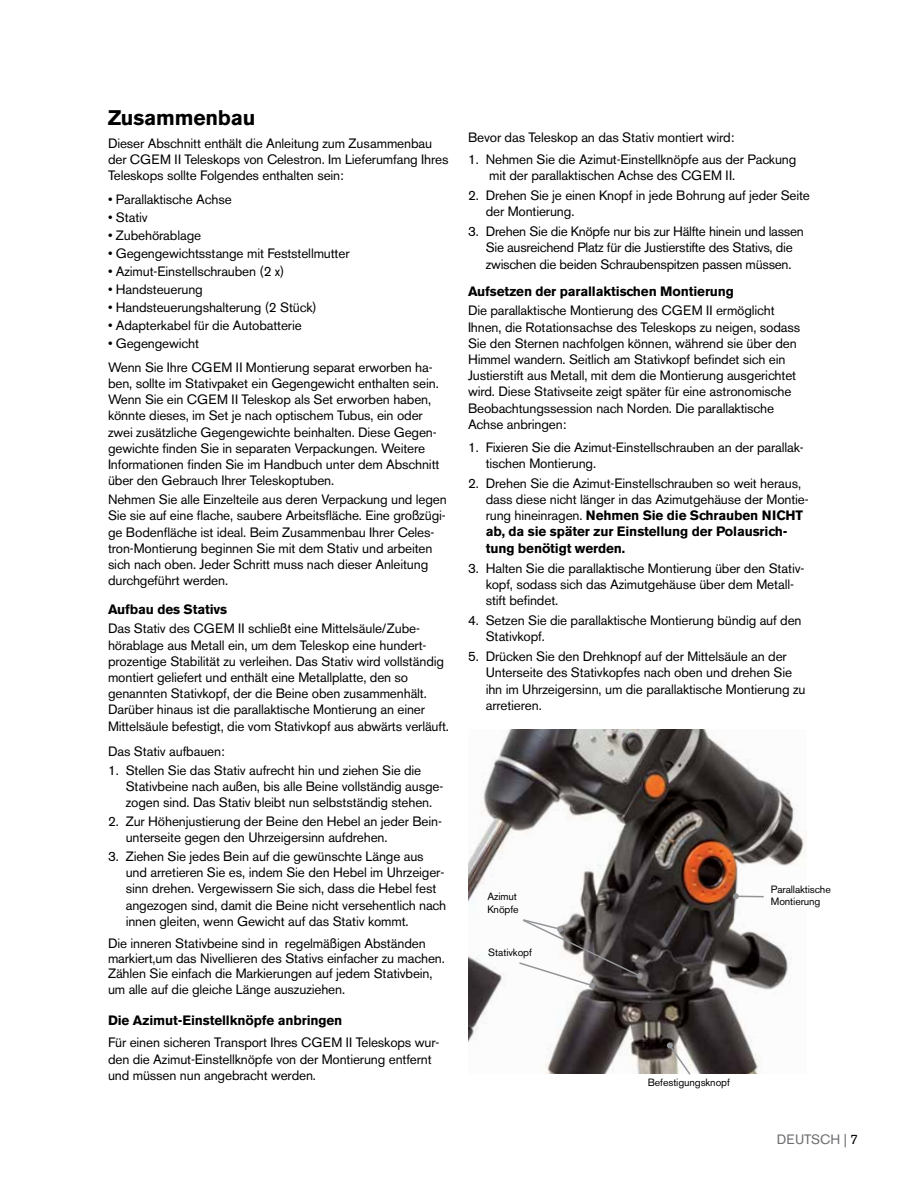
<style>
.page{position:relative;width:918px;height:1188px;background:#fff}
.page>*{position:absolute;margin:0;border:0;box-sizing:border-box;transform-origin:0 0}
.t1{font:700 21px "Akzidenz Grotesk BE";letter-spacing:-.01em;color:#000}
.t2{font:13.5px/16.2px "Akzidenz Grotesk BE";letter-spacing:-.01em;color:#000}
.t3{font:700 13.5px "Akzidenz Grotesk BE";letter-spacing:-.01em;color:#000}
.t4{font:13.5px "Akzidenz Grotesk BE";letter-spacing:.01em;color:#6d6e71}
.t5{font:10.5px/12.6px "Akzidenz Grotesk BE";letter-spacing:-.01em;color:#000}
.s1{color:#000101}
.s2{font-weight:700}
.s3{color:#000}
</style>
<div class="page">
<img style="left:469px;top:729px;width:337px;height:344px">
<svg style="left:732px;top:893px;width:32px;height:7px"></svg>
<div style="left:589px;top:982px;width:6px;height:7px;background:#939598;border-radius:50%"></div>
<svg style="left:668px;top:1043px;width:24px;height:32px"></svg>
<div style="left:667px;top:1042px;width:6px;height:7px;background:#939598;border-radius:50%"></div>
<svg style="left:518px;top:918px;width:125px;height:69px"></svg>
<h1 class="t1" style="left:108px;top:105px;width:149px">Zusammenbau</h1>
<p class="t2" style="left:108px;top:135px;width:342px">Dieser Abschnitt enthält die Anleitung zum Zusammenbau der CGEM II Teleskops von Celestron. Im Lieferumfang Ihres<br>Teleskops sollte Folgendes enthalten sein:</p>
<p class="t2" style="left:108px;top:191px;width:125px">• Parallaktische Achse</p>
<p class="t2" style="left:108px;top:209px;width:41px">• Stativ</p>
<p class="t2" style="left:108px;top:227px;width:95px">• Zubehörablage</p>
<p class="t2" style="left:108px;top:245px;width:243px">• Gegengewichtsstange mit Feststellmutter</p>
<p class="t2" style="left:108px;top:263px;width:178px">• Azimut-Einstellschrauben (2 x)</p>
<p class="t2" style="left:108px;top:281px;width:96px">• Handsteuerung</p>
<p class="t2" style="left:108px;top:299px;width:210px">• Handsteuerungshalterung (2 Stück)</p>
<p class="t2" style="left:108px;top:317px;width:195px">• Adapterkabel für die Autobatterie</p>
<p class="t2" style="left:108px;top:331px;width:326px;line-height:24px">• Gegengewicht<br>Wenn Sie Ihre CGEM II Montierung separat erworben ha-</p>
<p class="t2" style="left:108px;top:375px;width:333px">ben, sollte im Stativpaket ein Gegengewicht enthalten sein.<br>Wenn Sie ein CGEM II Teleskop als Set erworben haben, könnte dieses, im Set je nach optischem Tubus, ein oder zwei zusätzliche Gegengewichte beinhalten. Diese Gegen&shy;gewichte finden Sie in separaten Verpackungen. Weitere Informationen finden Sie im Handbuch unter dem Abschnitt über den Gebrauch Ihrer Teleskoptuben.</p>
<p class="t2" style="left:108px;top:491px;width:340px">Nehmen Sie alle Einzelteile aus deren Verpackung und legen Sie sie auf eine flache, saubere Arbeitsfläche. Eine großzügi&shy;ge Bodenfläche ist ideal. Beim Zusammenbau Ihrer Celes&shy;tron-Montierung beginnen Sie mit dem Stativ und arbeiten sich nach oben. Jeder Schritt muss nach dieser Anleitung durchgeführt werden.</p>
<p class="t3" style="left:108px;top:602px;width:121px">Aufbau des Stativs</p>
<p class="t2" style="left:108px;top:621px;width:341px">Das Stativ des CGEM II schließt eine Mittelsäule/Zube&shy;hörablage aus Metall ein, um dem Teleskop eine hundert&shy;prozentige Stabilität zu verleihen. Das Stativ wird vollständig montiert geliefert und enthält eine Metallplatte, den so genannten Stativkopf, der die Beine oben zusammenhält.<br>Darüber hinaus ist die parallaktische Montierung an einer Mittelsäule befestigt, die vom Stativkopf aus abwärts verläuft.</p>
<p class="t2" style="left:108px;top:743px;width:118px">Das Stativ aufbauen:</p>
<p class="t2" style="left:126px;top:762px;width:319px;text-indent:-18px">1. Stellen Sie das Stativ aufrecht hin und ziehen Sie die<br>Stativbeine nach außen, bis alle Beine vollständig ausge&shy;zogen sind. Das Stativ bleibt nun selbstständig stehen.</p>
<p class="t2" style="left:126px;top:813px;width:318px;text-indent:-18px">2. Zur Höhenjustierung der Beine den Hebel an jeder Bein&shy;unterseite gegen den Uhrzeigersinn aufdrehen.</p>
<p class="t2" style="left:126px;top:848px;width:322px;text-indent:-18px">3. Ziehen Sie jedes Bein auf die gewünschte Länge aus und arretieren Sie es, indem Sie den Hebel im Uhrzeiger&shy;sinn drehen. Vergewissern Sie sich, dass die Hebel fest angezogen sind, damit die Beine nicht versehentlich nach innen gleiten, wenn Gewicht auf das Stativ kommt.</p>
<p class="t2" style="left:108px;top:935px;width:337px;line-height:15.5px">Die inneren Stativbeine sind <span class="s1">in</span> regelmäßigen Abständen markiert,um das Nivellieren des Stativs einfacher zu machen.<br>Zählen Sie einfach die Markierungen auf jedem Stativbein, um alle auf die gleiche Länge auszuziehen.</p>
<p class="t3" style="left:108px;top:1012px;width:236px">Die Azimut-Einstellknöpfe anbringen</p>
<p class="t2" style="left:108px;top:1035px;width:333px">Für einen sicheren Transport Ihres CGEM II Teleskops wur&shy;den die Azimut-Einstellknöpfe von der Montierung entfernt und müssen nun angebracht werden.</p>
<p class="t2" style="left:468px;top:129px;width:268px">Bevor das Teleskop an das Stativ montiert wird:</p>
<p class="t2" style="left:489px;top:151px;width:309px;text-indent:-21px">1. Nehmen Sie die Azimut-Einstellknöpfe aus der Packung mit der parallaktischen Achse des CGEM II.</p>
<p class="t2" style="left:486px;top:187px;width:326px;text-indent:-18px">2. Drehen Sie je einen Knopf in jede Bohrung auf jeder Seite der Montierung.</p>
<p class="t2" style="left:468px;top:223px;width:337px;text-align:center">3. Drehen Sie die Knöpfe nur bis zur Hälfte hinein und lassen<br>Sie ausreichend Platz für die Justierstifte des Stativs, die zwischen die beiden Schraubenspitzen passen müssen.</p>
<p class="t3" style="left:468px;top:284px;width:268px">Aufsetzen der parallaktischen Montierung</p>
<p class="t2" style="left:468px;top:303px;width:334px">Die parallaktische Montierung des CGEM II ermöglicht Ihnen, die Rotationsachse des Teleskops zu neigen, sodass Sie den Sternen nachfolgen können, während sie über den Himmel wandern. Seitlich am Stativkopf befindet sich ein Justierstift aus Metall, mit dem die Montierung ausgerichtet wird. Diese Stativseite zeigt später für eine astronomische Beobachtungssession nach Norden. Die parallaktische Achse anbringen:</p>
<p class="t2" style="left:486px;top:439px;width:320px;text-indent:-18px">1. Fixieren Sie die Azimut-Einstellschrauben an der parallak&shy;tischen Montierung.</p>
<p class="t2" style="left:486px;top:475px;width:325px;text-indent:-18px">2. Drehen Sie die Azimut-Einstellschrauben so weit heraus, dass diese nicht länger in das Azimutgehäuse der Montie&shy;rung hineinragen. <span class="s2">Nehmen Sie die Schrauben NICHT ab, da sie später zur Einstellung der Polausrich&shy;tung benötigt werden.</span></p>
<p class="t2" style="left:486px;top:560px;width:320px;text-indent:-18px">3. Halten Sie die parallaktische Montierung über den Stativ&shy;kopf, sodass sich das Azimutgehäuse über dem Metall&shy;stift befindet.</p>
<p class="t2" style="left:486px;top:612px;width:317px;text-indent:-18px">4. Setzen Sie die parallaktische Montierung bündig auf den<br>Stativkopf.</p>
<p class="t2" style="left:486px;top:648px;width:321px;text-indent:-18px">5. Drücken Sie den Drehknopf auf der Mittelsäule an der Unterseite des Stativkopfes nach oben und drehen Sie ihn im Uhrzeigersinn, um die parallaktische Montierung zu arretieren.</p>
<p class="t5" style="left:487px;top:890px;width:33px">Azimut<br>Knöpfe</p>
<p class="t5" style="left:771px;top:883px;width:61px">Parallaktische<br>Montierung</p>
<p class="t5" style="left:488px;top:946px;width:45px">Stativkopf</p>
<p class="t5" style="left:648px;top:1076px;width:84px">Befestigungsknopf</p>
<p class="t4" style="left:777px;top:1131px;width:83px">DEUTSCH | <span class="s3">7</span></p>
</div>
